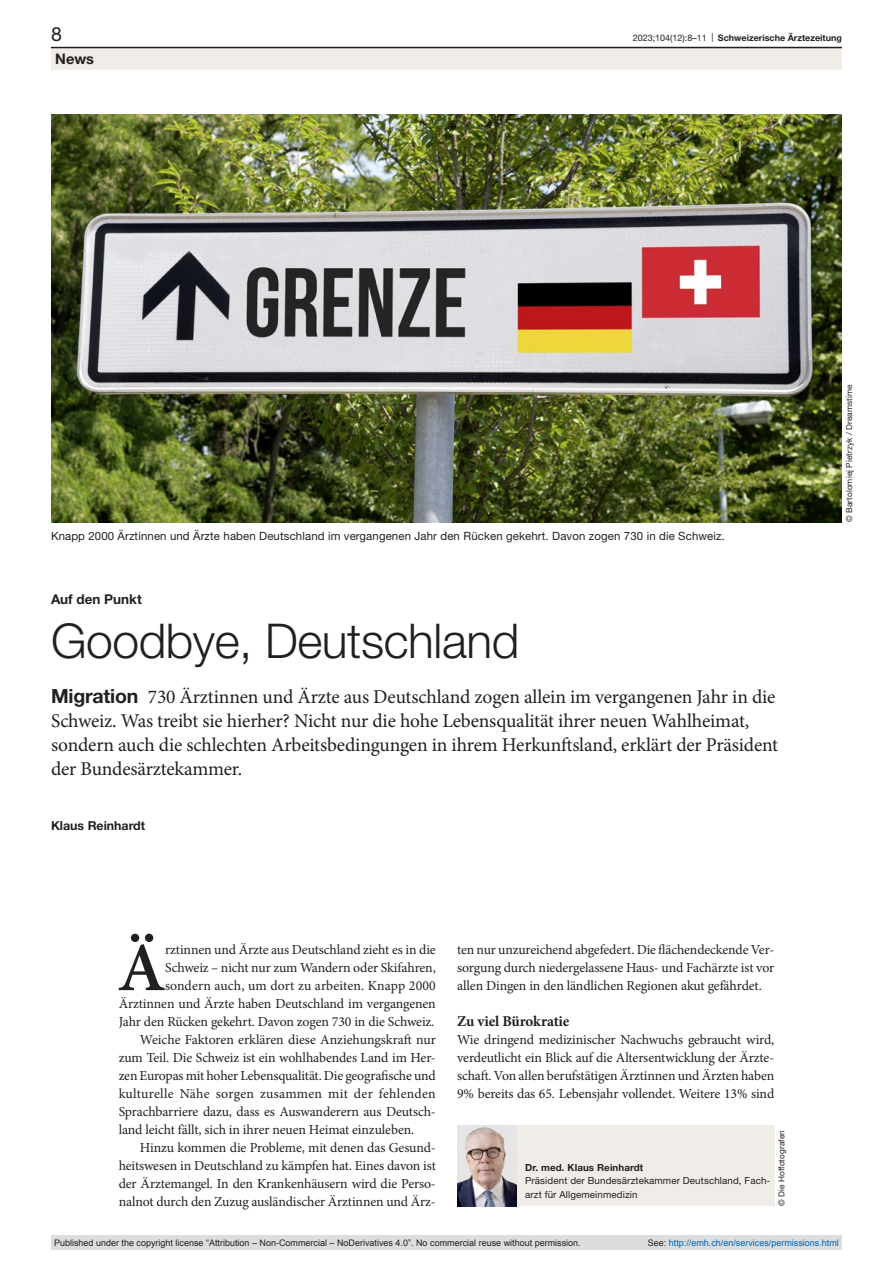
<style>
.page{position:relative;width:893px;height:1263px;background:#fff}
.page>*{position:absolute;margin:0;border:0;box-sizing:border-box;transform-origin:0 0}
.paragraph-initial{font:600 69.15px "Minion Pro";color:#231f20}
.article-title-L32{font:300 48px "Helvetica Neue LT Pro";letter-spacing:-.01em;color:#231f20}
.lead{font:19.5px/24px "Minion Pro";letter-spacing:-.01em;color:#231f20}
.t1{font:19.5px "Helvetica Neue LT Pro";color:#231f20}
.head2{font:700 15px "Minion Pro";letter-spacing:-.01em;color:#231f20}
.t2{font:700 14.55px "Helvetica Neue LT Pro";color:#231f20}
.paragraph-indent{font:13.8px/18px "Minion Pro";letter-spacing:-.01em;color:#231f20;text-align:justify}
.paragraph-initial-2{font:13.8px/18px "Minion Pro";letter-spacing:-.01em;color:#231f20;text-align:right}
.paragraph{font:13.8px/18px "Minion Pro";letter-spacing:-.01em;color:#231f20;text-align:justify}
.pre-heading{font:700 13.5px "Helvetica Neue LT Pro";color:#231f20}
.authors{font:700 12.3px "Helvetica Neue LT Pro";color:#231f20}
.figure-caption{font:11.4px "Helvetica Neue LT Pro";letter-spacing:.01em;color:#231f20}
.affiliations-small{font:9.75px/13.5px "Helvetica Neue LT Pro";letter-spacing:.01em;color:#231f20}
.authors-small{font:700 9.75px "Helvetica Neue LT Pro";letter-spacing:.01em;color:#231f20}
.t3{font:9px "Arial";color:#231f20}
.t4{font:9px "Arial";color:#0066b3}
.t5{font:700 9px "Helvetica Neue LT Pro";color:#231f20}
.credits{font:8.25px "Helvetica Neue LT Pro";letter-spacing:.01em;color:#231f20}
.s1{font-weight:400}
.s2{font-family:"Helvetica Neue LT Pro";font-weight:700}
.s3{color:#231f20}
</style>
<div class="page">
<img style="left:51px;top:115px;width:791px;height:407px">
<div style="left:457px;top:1125px;width:317px;height:81px;background:#f0ece7"></div>
<img style="left:457px;top:1125px;width:60px;height:81px">
<div style="left:51px;top:48px;width:791px;height:22px;background:#f0ece7"></div>
<hr style="left:51px;top:47px;width:791px;height:1px;background:#231f20">
<div style="left:51px;top:1235px;width:791px;height:15px;background:#dcdddf"></div>
<h3 class="t1" style="left:51px;top:22px;width:12px">8</h3>
<p class="t5" style="left:633px;top:32px;width:211px"><span class="s1">2023;104(12):8–11 |</span> Schweizerische Ärztezeitung</p>
<p class="t2" style="left:55px;top:49px;width:40px">News</p>
<p class="figure-caption" style="left:51px;top:529px;width:675px">Knapp 2000 Ärztinnen und Ärzte haben Deutschland im vergangenen Jahr den Rücken gekehrt. Davon zogen 730 in die Schweiz.</p>
<p class="pre-heading" style="left:51px;top:590px;width:92px">Auf den Punkt</p>
<p class="article-title-L32" style="left:51px;top:612px;width:470px">Goodbye, Deutschland</p>
<p class="lead" style="left:51px;top:685px;width:729px"><span class="s2">Migration</span> 730 Ärztinnen und Ärzte aus Deutschland zogen allein im vergangenen Jahr in die Schweiz. Was treibt sie hierher? Nicht nur die hohe Lebensqualität ihrer neuen Wahlheimat, sondern auch die schlechten Arbeitsbedingungen in ihrem Herkunftsland, erklärt der Präsident der Bundesärztekammer.</p>
<p class="authors" style="left:51px;top:818px;width:96px">Klaus Reinhardt</p>
<p class="paragraph-initial" style="left:117px;top:920px;width:50px">Ä</p>
<p class="paragraph-initial-2" style="left:119px;top:941px;width:319px">rztinnen und Ärzte aus Deutschland zieht es in die Schweiz – nicht nur zum Wandern oder Skifahren, sondern auch, um dort zu arbeiten. Knapp 2000<br>Ärztinnen und Ärzte haben Deutschland im vergangenen Jahr den Rücken gekehrt. Davon zogen 730 in die Schweiz.</p>
<p class="paragraph-indent" style="left:119px;top:1031px;width:319px;text-indent:21px">Weiche Faktoren erklären diese Anziehungskraft nur zum Teil. Die Schweiz ist ein wohlhabendes Land im Her&shy;zen Europas mit hoher Lebensqualität. Die geografische und kulturelle Nähe sorgen zusammen mit der fehlenden Sprachbarriere dazu, dass es Auswanderern aus Deutsch&shy;land leicht fällt, sich in ihrer neuen Heimat einzuleben.</p>
<p class="paragraph-indent" style="left:119px;top:1139px;width:319px;text-indent:21px">Hinzu kommen die Probleme, mit denen das Gesund&shy;heitswesen in Deutschland zu kämpfen hat. Eines davon ist der Ärztemangel. In den Krankenhäusern wird die Perso&shy;nalnot durch den Zuzug ausländischer Ärztinnen und Ärz-</p>
<p class="paragraph-indent" style="left:457px;top:941px;width:319px">ten nur unzureichend abgefedert. Die flächendeckende Ver&shy;sorgung durch niedergelassene Haus- und Fachärzte ist vor allen Dingen in den ländlichen Regionen akut gefährdet.</p>
<p class="head2" style="left:457px;top:1011px;width:114px">Zu viel Bürokratie</p>
<p class="paragraph" style="left:457px;top:1031px;width:319px">Wie dringend medizinischer Nachwuchs gebraucht wird, verdeutlicht ein Blick auf die Altersentwicklung der Ärzte&shy;schaft. Von allen berufstätigen Ärztinnen und Ärzten haben 9% bereits das 65. Lebensjahr vollendet. Weitere 13% sind</p>
<p class="authors-small" style="left:525px;top:1161px;width:120px">Dr. med. Klaus Reinhardt</p>
<p class="affiliations-small" style="left:525px;top:1174px;width:247px">Präsident der Bundesärztekammer Deutschland, Fach&shy;arzt für Allgemeinmedizin</p>
<p class="credits" style="left:776px;top:1206px;width:77px;rotate:-90deg">© Die Hoffotografen</p>
<p class="credits" style="left:844px;top:522px;width:139px;rotate:-90deg">© Bartolomiej Pietrzyk / Dreamstime</p>
<p class="t3" style="left:54px;top:1237px;width:528px">Published under the copyright license “Attribution – Non-Commercial – NoDerivatives 4.0”. No commercial reuse without permission.</p>
<p class="t4" style="left:648px;top:1237px;width:193px"><span class="s3">See:</span> http://emh.ch/en/services/permissions.html</p>
</div>
